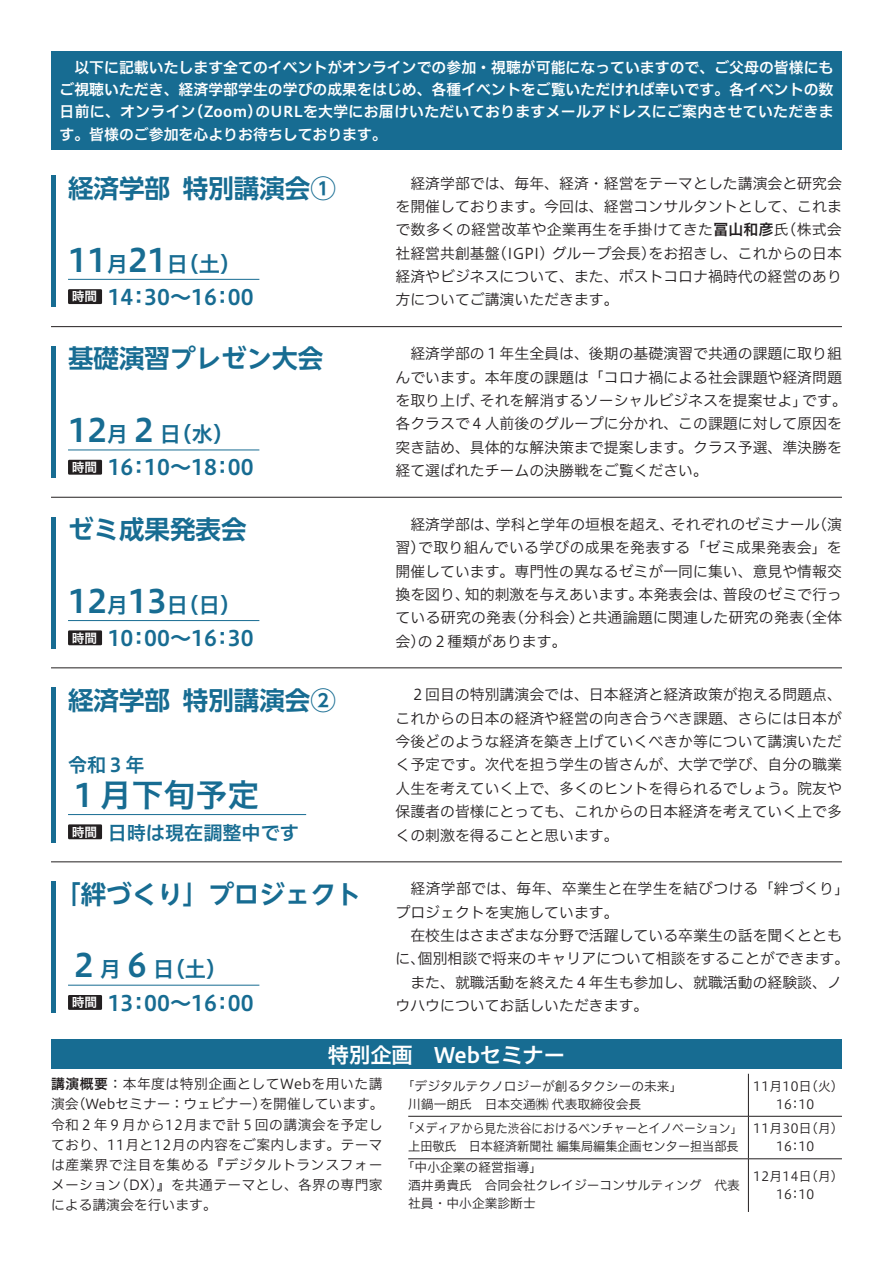
<style>
.page{position:relative;width:893px;height:1263px;background:#fff}
.page>*{position:absolute;margin:0;border:0;box-sizing:border-box;transform-origin:0 0}
.t1{font:31.95px "Hiragino UD Sans F Std N W6";color:#176c92}
.t2{font:700 25.5px "UD Shin Go NT Pr 6 N De";color:#176c92}
.t3{font:21.3px/33.2px "Hiragino UD Sans F Std N W6";color:#176c92}
.t4{font:21.3px "Hiragino UD Sans F Std N W6";color:#fff}
.t5{font:19.2px "Hiragino UD Sans F Std N W6";color:#176c92}
.t6{font:14.85px/23.4px "Hiragino UD Sans F Std N W3";color:#231f20;text-align:justify}
.t7{font:14.85px/22.4px "Hiragino UD Sans F Std N W6";letter-spacing:.02em;color:#fff;text-align:justify}
.t8{font:13.8px/20.2px "Hiragino UD Sans F Std N W3";letter-spacing:.02em;color:#231f20;text-align:justify}
.t9{font:12.75px/18.1px "Hiragino UD Sans F Std N W3";color:#231f20}
.t10{font:12.75px/18px "Hiragino UD Sans F Std N W3";color:#231f20;text-align:center;scale:.92 1}
.t11{font:12.75px/18.1px "Hiragino UD Sans F Std N W3";letter-spacing:.03em;color:#231f20;text-align:center}
.s1{font-size:31.95px}
.s2{font-family:"Hiragino UD Sans F Std N W6"}
</style>
<div class="page">
<div style="left:51px;top:51px;width:791px;height:99px;background:#176c92"></div>
<div style="left:51px;top:1039px;width:791px;height:30px;background:#176c92"></div>
<hr style="left:748px;top:1074px;width:1px;height:42px;background:#231f20">
<hr style="left:408px;top:1116px;width:340px;height:1px;background:#231f20">
<hr style="left:748px;top:1116px;width:94px;height:1px;background:#231f20">
<hr style="left:748px;top:1116px;width:1px;height:42px;background:#231f20">
<hr style="left:408px;top:1158px;width:340px;height:1px;background:#231f20">
<hr style="left:748px;top:1158px;width:94px;height:1px;background:#231f20">
<hr style="left:748px;top:1159px;width:1px;height:53px;background:#231f20">
<hr style="left:51px;top:326px;width:791px;height:1px;background:#231f20">
<hr style="left:51px;top:497px;width:791px;height:1px;background:#231f20">
<hr style="left:51px;top:861px;width:791px;height:1px;background:#231f20">
<hr style="left:51px;top:668px;width:791px;height:1px;background:#231f20">
<hr style="left:68px;top:985px;width:191px;height:1px;background:#176c92">
<div style="left:68px;top:995px;width:34px;height:15px;background:#231f20"></div>
<hr style="left:51px;top:881px;width:4px;height:132px;background:#176c92">
<hr style="left:51px;top:175px;width:4px;height:132px;background:#176c92">
<hr style="left:68px;top:279px;width:191px;height:1px;background:#176c92">
<div style="left:68px;top:289px;width:34px;height:15px;background:#231f20"></div>
<hr style="left:51px;top:346px;width:4px;height:132px;background:#176c92">
<hr style="left:68px;top:450px;width:191px;height:1px;background:#176c92">
<div style="left:68px;top:460px;width:34px;height:15px;background:#231f20"></div>
<hr style="left:51px;top:517px;width:4px;height:131px;background:#176c92">
<hr style="left:68px;top:620px;width:191px;height:1px;background:#176c92">
<div style="left:68px;top:630px;width:34px;height:15px;background:#231f20"></div>
<hr style="left:51px;top:687px;width:4px;height:155px;background:#176c92">
<hr style="left:68px;top:814px;width:238px;height:1px;background:#176c92">
<div style="left:68px;top:824px;width:34px;height:15px;background:#231f20"></div>
<p class="t7" style="left:60px;top:55px;width:776px">　以下に記載いたします全てのイベントがオンラインでの参加・視聴が可能になっていますので、ご父母の皆様にもご視聴いただき、経済学部学生の学びの成果をはじめ、各種イベントをご覧いただければ幸いです。各イベントの数日前に、オンライン（Zoom）のURLを大学にお届けいただいておりますメールアドレスにご案内させていただきます。皆様のご参加を心よりお待ちしております。</p>
<h2 class="t2" style="left:68px;top:167px;width:269px">経済学部特別講演会①</h2>
<h3 class="t3" style="left:68px;top:246px;width:187px"><span class="s1">11</span>月<span class="s1">21</span>日（土）<sup>時間</sup> 14：30～16：00</h3>
<h2 class="t2" style="left:68px;top:338px;width:257px">基礎演習プレゼン大会</h2>
<h3 class="t3" style="left:68px;top:416px;width:187px"><span class="s1">12</span>月<span class="s1">２</span>日（水）<br><sup>時間</sup> 16：10～18：00</h3>
<h2 class="t2" style="left:68px;top:509px;width:180px">ゼミ成果発表会</h2>
<h3 class="t3" style="left:68px;top:587px;width:187px"><span class="s1">12</span>月<span class="s1">13</span>日（日）<sup>時間</sup> 10：00～16：30</h3>
<h2 class="t2" style="left:68px;top:679px;width:269px">経済学部特別講演会②</h2>
<p class="t5" style="left:68px;top:750px;width:78px">令和３年</p>
<h1 class="t1" style="left:68px;top:770px;width:193px">１月下旬予定</h1>
<p class="t5" style="left:72px;top:818px;width:229px"><sup>時間</sup> 日時は現在調整中です</p>
<h2 class="t2" style="left:55px;top:873px;width:308px">「絆づくり」プロジェクト</h2>
<h3 class="t3" style="left:68px;top:951px;width:187px"><span class="s1">２</span>月<span class="s1">６</span>日（土）<br><sup>時間</sup> 13：00～16：00</h3>
<p class="t6" style="left:395px;top:170px;width:448px">　経済学部では、毎年、経済・経営をテーマとした講演会と研究会を開催しております。今回は、経営コンサルタントとして、これまで数多くの経営改革や企業再生を手掛けてきた<span class="s2">冨山和彦</span>氏（株式会社経営共創基盤(IGPI) グループ会長）をお招きし、これからの日本経済やビジネスについて、また、ポストコロナ禍時代の経営のあり方についてご講演いただきます。</p>
<p class="t6" style="left:395px;top:341px;width:453px;text-align:left">　経済学部の１年生全員は、後期の基礎演習で共通の課題に取り組んでいます。本年度の課題は「コロナ禍による社会課題や経済問題を取り上げ、それを解消するソーシャルビジネスを提案せよ」です。各クラスで４人前後のグループに分かれ、この課題に対して原因を突き詰め、具体的な解決策まで提案します。クラス予選、準決勝を経て選ばれたチームの決勝戦をご覧ください。</p>
<p class="t6" style="left:395px;top:512px;width:448px">　経済学部は、学科と学年の垣根を超え、それぞれのゼミナール（演習）で取り組んでいる学びの成果を発表する「ゼミ成果発表会」を開催しています。専門性の異なるゼミが一同に集い、意見や情報交換を図り、知的刺激を与えあいます。本発表会は、普段のゼミで行っている研究の発表（分科会）と共通論題に関連した研究の発表（全体会）の２種類があります。</p>
<p class="t6" style="left:395px;top:682px;width:448px">　２回目の特別講演会では、日本経済と経済政策が抱える問題点、これからの日本の経済や経営の向き合うべき課題、さらには日本が今後どのような経済を築き上げていくべきか等について講演いただく予定です。次代を担う学生の皆さんが、大学で学び、自分の職業人生を考えていく上で、多くのヒントを得られるでしょう。院友や保護者の皆様にとっても、これからの日本経済を考えていく上で多くの刺激を得ることと思います。</p>
<p class="t6" style="left:395px;top:876px;width:455px;text-align:left">　経済学部では、毎年、卒業生と在学生を結びつける「絆づくり」プロジェクトを実施しています。<br>　在校生はさまざまな分野で活躍している卒業生の話を聞くとともに、個別相談で将来のキャリアについて相談をすることができます。　また、就職活動を終えた４年生も参加し、就職活動の経験談、ノウハウについてお話しいただきます。</p>
<h3 class="t4" style="left:328px;top:1038px;width:239px">特別企画　Webセミナー</h3>
<p class="t9" style="left:408px;top:1076px;width:276px;text-indent:-6px">「デジタルテクノロジーが創るタクシーの未来」川鍋一朗氏　日本交通㈱ 代表取締役会長</p>
<p class="t11" style="left:753px;top:1076px;width:92px">11月10日（火）<br>16：10</p>
<p class="t10" style="left:402px;top:1119px;width:371px">「メディアから見た渋谷におけるベンチャーとイノベーション」上田敬氏　日本経済新聞社 編集局編集企画センター担当部長</p>
<p class="t11" style="left:753px;top:1119px;width:92px">11月30日（月）<br>16：10</p>
<p class="t9" style="left:408px;top:1157px;width:333px;text-indent:-6px">「中小企業の経営指導」<br>酒井勇貴氏　合同会社クレイジーコンサルティング　代表社員・中小企業診断士</p>
<p class="t11" style="left:753px;top:1166px;width:92px">12月14日（月）<br>16：10</p>
<p class="t8" style="left:51px;top:1073px;width:334px"><span class="s2">講演概要</span>：本年度は特別企画としてWebを用いた講演会（Webセミナー：ウェビナー）を開催しています。令和２年９月から12月まで計５回の講演会を予定しており、11月と12月の内容をご案内します。テーマは産業界で注目を集める『デジタルトランスフォーメーション（DX)』を共通テーマとし、各界の専門家による講演会を行います。</p>
</div>
